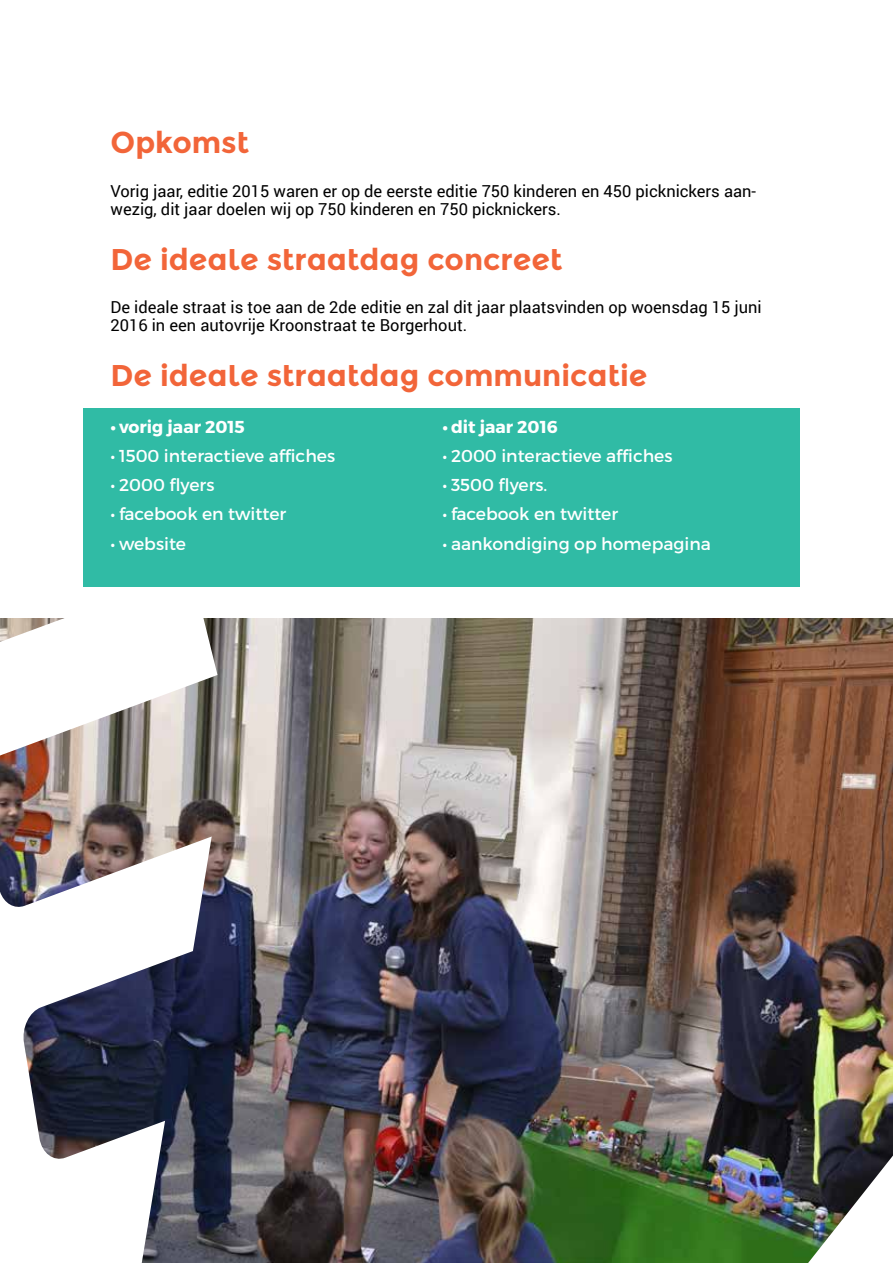
<style>
.page{position:relative;width:893px;height:1263px;background:#fff}
.page>*{position:absolute;margin:0;border:0;box-sizing:border-box;transform-origin:0 0}
.t1{font:700 30px "Montserrat Alternates";color:#f26539}
.t2{font:17.25px "Montserrat";color:#fff}
.t3{font:700 17.25px "Montserrat";color:#fff}
.t4{font:16.5px/18px "Roboto";color:#000}
</style>
<div class="page">
<img style="left:0;top:618px;width:893px;height:645px">
<div style="left:84px;top:408px;width:716px;height:178px;background:#30bba5"></div>
<h1 class="t1" style="left:111px;top:125px;width:140px">Opkomst</h1>
<p class="t4" style="left:111px;top:181px;width:647px">Vorig jaar, editie 2015 waren er op de eerste editie 750 kinderen en 450 picknickers aan&shy;wezig, dit jaar doelen wij op 750 kinderen en 750 picknickers.</p>
<h1 class="t1" style="left:111px;top:241px;width:454px">De ideale straatdag concreet</h1>
<p class="t4" style="left:111px;top:298px;width:653px">De ideale straat is toe aan de 2de editie en zal dit jaar plaatsvinden op woensdag 15 juni<br>2016 in een autovrije Kroonstraat te Borgerhout.</p>
<h1 class="t1" style="left:111px;top:358px;width:538px">De ideale straatdag communicatie</h1>
<p class="t3" style="left:111px;top:416px;width:136px">• vorig jaar 2015</p>
<p class="t2" style="left:111px;top:445px;width:226px">• 1500 interactieve affiches</p>
<p class="t2" style="left:111px;top:474px;width:105px">• 2000 flyers</p>
<p class="t2" style="left:111px;top:504px;width:177px">• facebook en twitter</p>
<p class="t2" style="left:111px;top:533px;width:77px">• website</p>
<p class="t3" style="left:442px;top:416px;width:117px">• dit jaar 2016</p>
<p class="t2" style="left:442px;top:445px;width:232px">• 2000 interactieve affiches</p>
<p class="t2" style="left:442px;top:474px;width:106px">• 3500 flyers.</p>
<p class="t2" style="left:442px;top:504px;width:177px">• facebook en twitter</p>
<p class="t2" style="left:442px;top:533px;width:270px">• aankondiging op homepagina</p>
</div>
